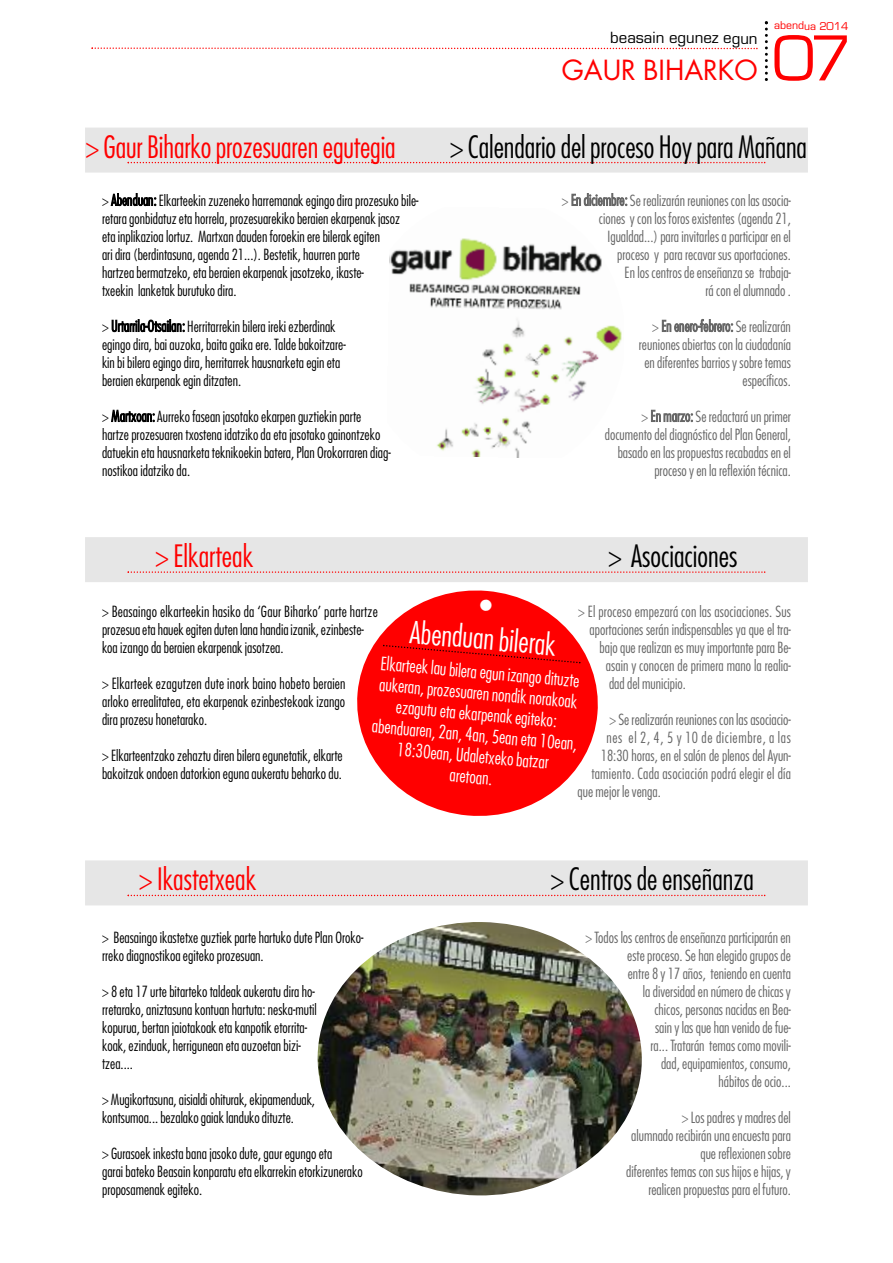
<style>
.page{position:relative;width:893px;height:1263px;background:#fff}
.page>*{position:absolute;margin:0;border:0;box-sizing:border-box;transform-origin:0 0}
.t1{font:60px "Eurostile";color:#f00}
.t2{font:300 condensed 30px "Futura";color:#000}
.t3{font:300 condensed 30px "Futura";letter-spacing:-.005em;color:#f00}
.t4{font:300 condensed 30px/33px "Futura";color:#fff;text-align:center}
.t5{font:27px "Futura";color:#f00}
.t6{font:300 condensed 18px/21px "Futura";color:#fff;text-align:center}
.t7{font:300 condensed 15px/18px "Futura";color:#000}
.t8{font:300 condensed 15px/18px "Futura";color:#666;text-align:right}
.t9{font:300 condensed 15px "Futura";letter-spacing:.04em;color:#666}
.t10{font:15px "Eurostile";color:#000}
.t11{font:10.5px "Eurostile";letter-spacing:-.005em;color:#f00}
</style>
<div class="page">
<div style="left:85px;top:860px;width:723px;height:45px;background:#e6e6e6"></div>
<svg style="left:128px;top:895px;width:637px;height:1px"></svg>
<img style="left:317px;top:922px;width:325px;height:274px">
<svg style="left:91px;top:47px;width:667px;height:2px"></svg>
<svg style="left:765px;top:21px;width:3px;height:60px"></svg>
<div style="left:85px;top:537px;width:723px;height:45px;background:#e6e6e6"></div>
<svg style="left:128px;top:571px;width:637px;height:2px"></svg>
<svg style="left:357px;top:590px;width:241px;height:226px;fill:#f00"></svg>
<svg style="left:382px;top:644px;width:198px;height:20px"></svg>
<div style="left:85px;top:128px;width:723px;height:45px;background:#e6e6e6"></div>
<svg style="left:128px;top:162px;width:637px;height:1px"></svg>
<img style="left:389px;top:238px;width:233px;height:220px">
<p class="t10" style="left:610px;top:32px;width:149px">beasain egunez egun</p>
<h3 class="t5" style="left:562px;top:58px;width:197px">GAUR BIHARKO</h3>
<p class="t11" style="left:774px;top:22px;width:76px">abendua 2014</p>
<h1 class="t1" style="left:773px;top:35px;width:80px">07</h1>
<h2 class="t3" style="left:86px;top:134px;width:311px">&gt; GaurBiharkoprozesuarenegutegia</h2>
<h2 class="t2" style="left:450px;top:134px;width:358px">&gt; Calendariodelproceso Hoypara Mañana</h2>
<p class="t7" style="left:102px;top:192px;width:318px">&gt; Abenduan:Elkarteekin zuzeneko harremanak egingo dira prozesuko bile&shy;retara gonbidatuz eta horrela, prozesuarekiko beraien ekarpenak jasoz<br>eta inplikazioa lortuz. Martxan dauden foroekin ere bilerak egiten<br>ari dira (berdintasuna, agenda 21...). Bestetik, haurren parte<br>hartzea bermatzeko, eta beraien ekarpenak jasotzeko, ikaste-<br>txeekin lanketak burutuko dira.</p>
<p class="t7" style="left:102px;top:318px;width:245px">&gt; Urtarrila-Otsailan: Herritarrekin bilera ireki ezberdinak egingo dira, bai auzoka, baita gaika ere. Talde bakoitzare&shy;kin bi bilera egingo dira, herritarrek hausnarketa egin eta beraien ekarpenak egin ditzaten.</p>
<p class="t7" style="left:102px;top:408px;width:290px">&gt; Martxoan:Aurreko fasean jasotako ekarpen guztiekin parte hartze prozesuaren txostena idatziko da eta jasotako gainontzeko datuekin eta hausnarketa teknikoekin batera, Plan Orokorraren diag&shy;nostikoa idatziko da.</p>
<p class="t8" style="left:562px;top:192px;width:231px">&gt; En diciembre:Se realizarán reuniones con las asocia&shy;ciones y con los foros existentes (agenda 21, Igualdad...) para invitarles a participar en el<br>proceso y para recavar sus aportaciones.<br>En los centros de enseñanza se trabaja-<br>rá con el alumnado .</p>
<p class="t8" style="left:639px;top:318px;width:154px">&gt; En enero-febrero: Se realizarán reuniones abiertas con la ciudadanía en diferentes barrios y sobre temas específicos.</p>
<p class="t8" style="left:605px;top:408px;width:188px">&gt; En marzo: Se redactará un primer documento del diagnóstico del Plan General, basado en las propuestas recabadas en el proceso y en la reflexión técnica.</p>
<h2 class="t3" style="left:155px;top:543px;width:99px">&gt; Elkarteak</h2>
<h2 class="t2" style="left:608px;top:543px;width:130px">&gt; Asociaciones</h2>
<p class="t7" style="left:102px;top:604px;width:277px">&gt; Beasaingo elkarteekin hasiko da ‘Gaur Biharko’ parte hartze prozesuaetahauekegitendutenlanahandiaizanik,ezinbeste&shy;koa izango da beraien ekarpenak jasotzea.</p>
<p class="t7" style="left:102px;top:676px;width:245px;text-align:justify">&gt; Elkarteek ezagutzen dute inork baino hobeto beraien arloko errealitatea, eta ekarpenak ezinbestekoak izango dira prozesu honetarako.</p>
<p class="t7" style="left:102px;top:748px;width:242px">&gt; Elkarteentzako zehaztu diren bilera egunetatik, elkarte bakoitzak ondoen datorkion eguna aukeratu beharko du.</p>
<h2 class="t4" style="left:414px;top:584px;width:148px;rotate:5deg">•<br>Abenduan bilerak</h2>
<p class="t6" style="left:378px;top:654px;width:207px;rotate:5deg">Elkarteek lau bilera egun izango dituzte aukeran, prozesuaren nondik norakoak ezagutu eta ekarpenak egiteko: abenduaren, 2an, 4an, 5ean eta 10ean,<br>18:30ean, Udaletxeko batzar<br>aretoan.</p>
<p class="t8" style="left:578px;top:604px;width:214px">&gt; El proceso empezará con las asociaciones. Sus</p>
<p class="t8" style="left:590px;top:622px;width:203px">aportaciones serán indispensables ya que el tra-</p>
<p class="t8" style="left:600px;top:640px;width:193px">bajo que realizan es muy importante para Be-</p>
<p class="t8" style="left:606px;top:658px;width:187px">asain y conocen de primera mano la realia-</p>
<p class="t8" style="left:609px;top:676px;width:78px">dad del municipio.</p>
<p class="t8" style="left:609px;top:712px;width:183px">&gt; Serealizaránreuniones conlasasociacio-</p>
<p class="t9" style="left:606px;top:731px;width:186px">nes el 2, 4, 5 y 10 de diciembre, a las</p>
<p class="t8" style="left:601px;top:748px;width:192px">18:30 horas, en el salón de plenos del Ayun-</p>
<p class="t8" style="left:591px;top:766px;width:201px">tamiento. Cada asociación podrá elegir el día</p>
<p class="t8" style="left:578px;top:784px;width:85px">que mejor le venga.</p>
<h2 class="t3" style="left:139px;top:866px;width:119px">&gt; Ikastetxeak</h2>
<h2 class="t2" style="left:551px;top:866px;width:205px">&gt; Centros de enseñanza</h2>
<p class="t7" style="left:102px;top:930px;width:263px">&gt; Beasaingo ikastetxe guztiek parte hartuko dute Plan Oroko&shy;rreko diagnostikoa egiteko prozesuan.</p>
<p class="t7" style="left:102px;top:984px;width:216px">&gt; 8 eta 17 urte bitarteko taldeak aukeratu dira ho&shy;rretarako, aniztasuna kontuan hartuta: neska-mutil kopurua, bertan jaiotakoak eta kanpotik etorrita&shy;koak, ezinduak, herrigunean eta auzoetan bizi&shy;tzea....</p>
<p class="t7" style="left:102px;top:1092px;width:214px">&gt; Mugikortasuna,aisialdiohiturak,ekipamenduak, kontsumoa...bezalakogaiaklandukodituzte.</p>
<p class="t7" style="left:102px;top:1146px;width:262px">&gt; Gurasoek inkesta bana jasoko dute, gaur egungo eta<br>garai bateko Beasain konparatu eta elkarrekin etorkizunerako proposamenak egiteko.</p>
<p class="t8" style="left:585px;top:930px;width:207px">&gt; Todos los centros de enseñanza participarán en este proceso. Se han elegido grupos de<br>entre 8 y 17 años, teniendo en cuenta<br>la diversidad en número de chicas y<br>chicos, personas nacidas en Bea-<br>sain y las que han venido de fue-<br>ra... Tratarán temas como movili-<br>dad, equipamientos, consumo,<br>hábitos de ocio...</p>
<p class="t8" style="left:626px;top:1110px;width:166px">&gt; Los padres y madres del<br>alumnado recibirán una encuesta para que reflexionen sobre<br>diferentes temas con sus hijos e hijas, y realicen propuestas para el futuro.</p>
</div>
